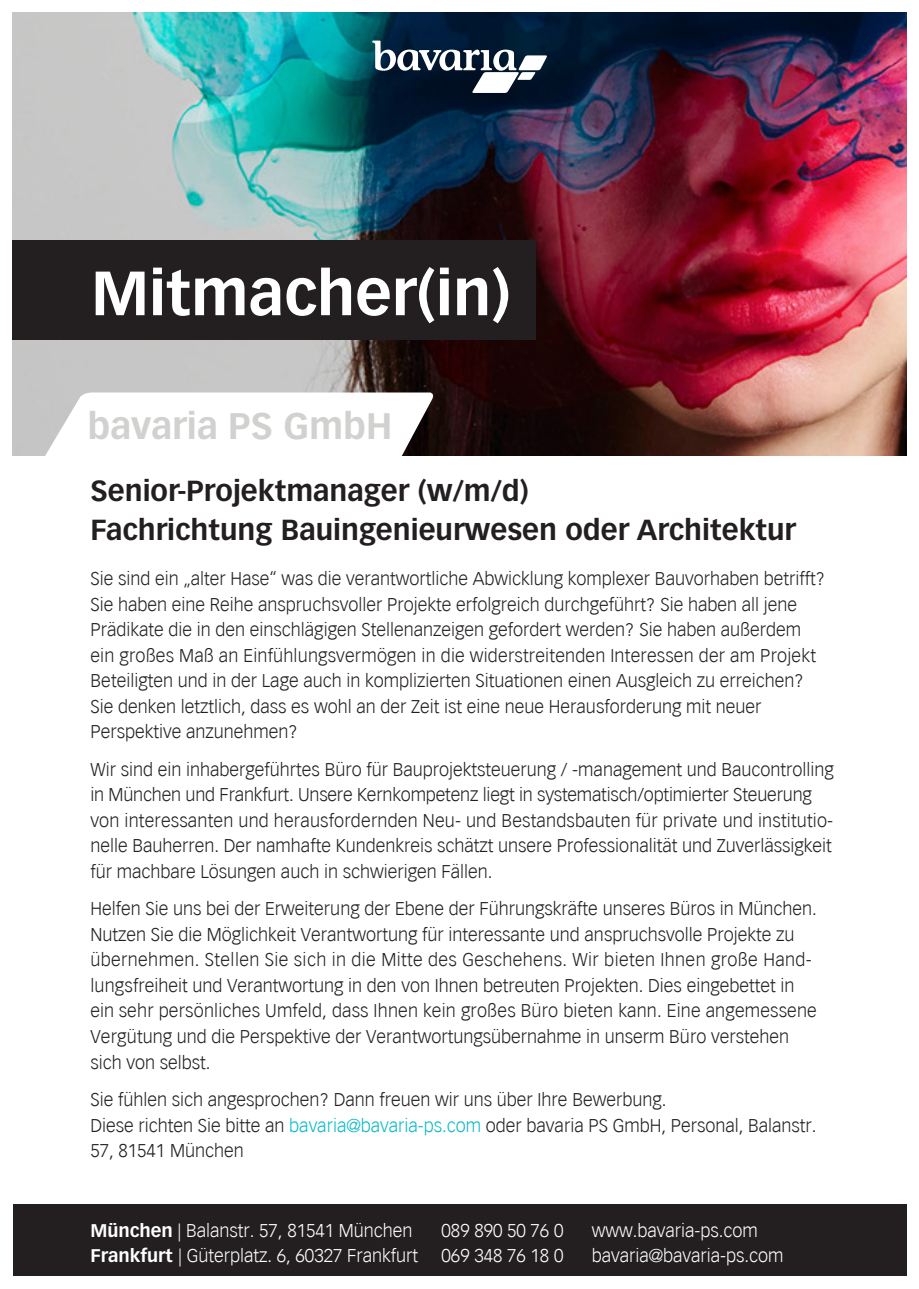
<style>
.page{position:relative;width:919px;height:1289px;background:#fff}
.page>*{position:absolute;margin:0;border:0;box-sizing:border-box;transform-origin:0 0}
.Text_7_8_75{font:700 61.2px "Vectora LH";color:#fff}
.t1{font:700 36.3px "Vectora LH";color:#d1d1d0}
.t2{font:700 28.5px "Vectora LH";color:#231f20}
.t3{font:300 18px/25.5px "Vectora LH";color:#231f20}
.t4{font:300 18px "Vectora LH";color:#fff}
.s1{color:#08bac7}
.s2{font-weight:700}
</style>
<div class="page">
<img style="left:13px;top:13px;width:893px;height:442px">
<div style="left:13px;top:1204px;width:893px;height:72px;background:#231f20"></div>
<div style="left:13px;top:240px;width:523px;height:100px;background:#231f20"></div>
<svg style="left:372px;top:41px;width:175px;height:52px"></svg>
<svg style="left:45px;top:392px;width:390px;height:64px"></svg>
<p class="Text_7_8_75" style="left:91px;top:256px;width:421px">Mitmacher(in)</p>
<p class="t1" style="left:87px;top:404px;width:306px">bavaria PS GmbH</p>
<p class="t2" style="left:90px;top:474px;width:440px">Senior-Projektmanager (w/m/d)</p>
<p class="t2" style="left:90px;top:513px;width:707px">Fachrichtung Bauingenieurwesen oder Architektur</p>
<p class="t3" style="left:90px;top:567px;width:736px">Sie sind ein „alter Hase“ was die verantwortliche Abwicklung komplexer Bauvorhaben betrifft?<br>Sie haben eine Reihe anspruchsvoller Projekte erfolgreich durchgeführt? Sie haben all jene Prädikate die in den einschlägigen Stellenanzeigen gefordert werden? Sie haben außerdem ein großes Maß an Einfühlungsvermögen in die widerstreitenden Interessen der am Projekt Beteiligten und in der Lage auch in komplizierten Situationen einen Ausgleich zu erreichen?<br>Sie denken letztlich, dass es wohl an der Zeit ist eine neue Herausforderung mit neuer Perspektive anzunehmen?</p>
<p class="t3" style="left:90px;top:758px;width:745px">Wir sind ein inhabergeführtes Büro für Bauprojektsteuerung / -management und Baucontrolling in München und Frankfurt. Unsere Kernkompetenz liegt in systematisch/optimierter Steuerung von interessanten und herausfordernden Neu- und Bestandsbauten für private und institutio&shy;nelle Bauherren. Der namhafte Kundenkreis schätzt unsere Professionalität und Zuverlässigkeit für machbare Lösungen auch in schwierigen Fällen.</p>
<p class="t3" style="left:90px;top:897px;width:728px">Helfen Sie uns bei der Erweiterung der Ebene der Führungskräfte unseres Büros in München.<br>Nutzen Sie die Möglichkeit Verantwortung für interessante und anspruchsvolle Projekte zu übernehmen. Stellen Sie sich in die Mitte des Geschehens. Wir bieten Ihnen große Hand&shy;lungsfreiheit und Verantwortung in den von Ihnen betreuten Projekten. Dies eingebettet in ein sehr persönliches Umfeld, dass Ihnen kein großes Büro bieten kann. Eine angemessene Vergütung und die Perspektive der Verantwortungsübernahme in unserm Büro verstehen sich von selbst.</p>
<p class="t3" style="left:90px;top:1088px;width:577px">Sie fühlen sich angesprochen? Dann freuen wir uns über Ihre Bewerbung.</p>
<p class="t3" style="left:90px;top:1113px;width:727px">Diese richten Sie bitte an <span class="s1">bavaria@bavaria-ps.com</span> oder bavaria PS GmbH, Personal, Balanstr.<br>57, 81541 München</p>
<p class="t4" style="left:90px;top:1221px;width:324px"><span class="s2">München</span> | Balanstr. 57, 81541 München</p>
<p class="t4" style="left:441px;top:1221px;width:123px">089 890 50 76 0</p>
<p class="t4" style="left:591px;top:1221px;width:168px">www.bavaria-ps.com</p>
<p class="t4" style="left:90px;top:1247px;width:329px"><span class="s2">Frankfurt</span> | Güterplatz. 6, 60327 Frankfurt</p>
<p class="t4" style="left:441px;top:1247px;width:123px">069 348 76 18 0</p>
<p class="t4" style="left:591px;top:1247px;width:193px">bavaria@bavaria-ps.com</p>
</div>
